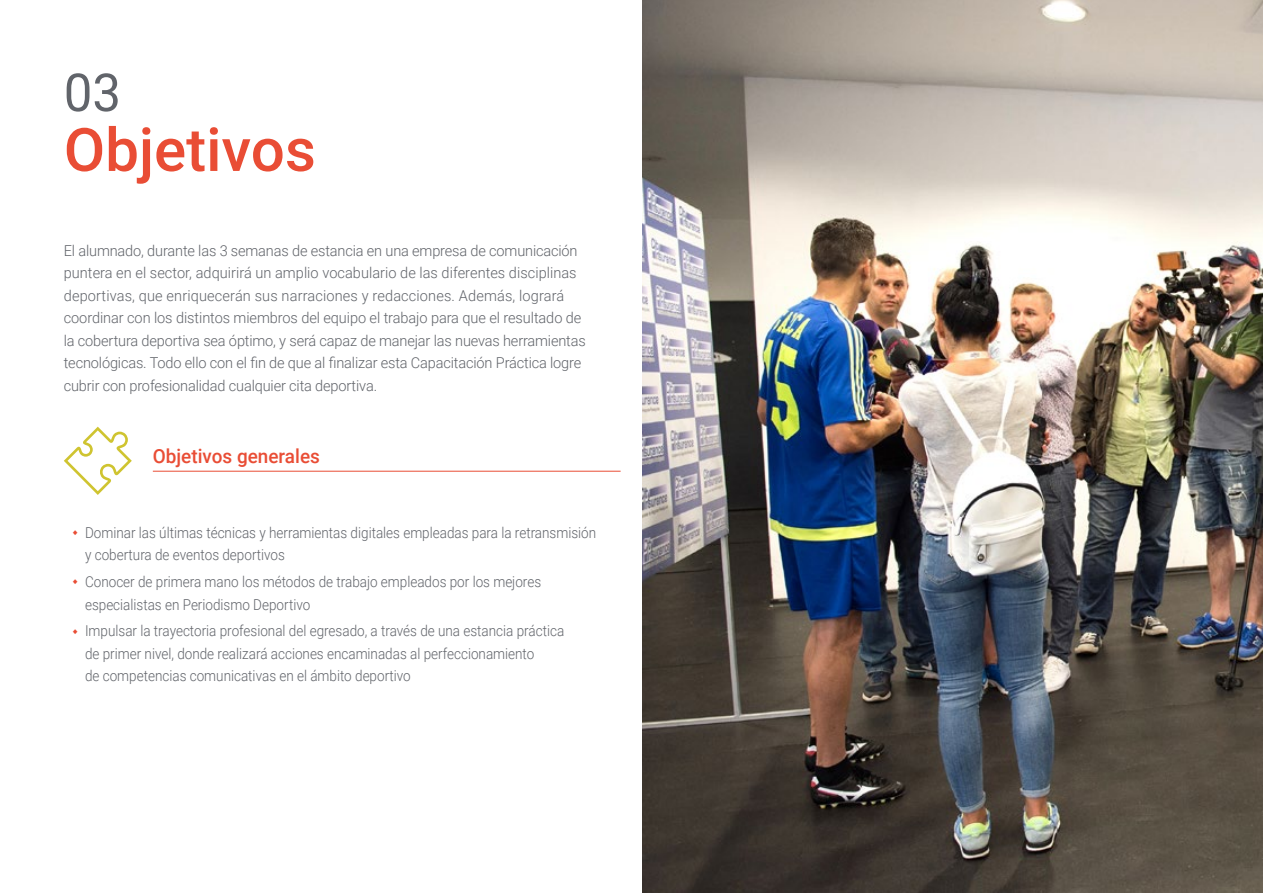
<style>
.page{position:relative;width:1263px;height:893px;background:#fff}
.page>*{position:absolute;margin:0;border:0;box-sizing:border-box;transform-origin:0 0}
.t1{font:500 60px "Roboto";color:#e94d35}
.t2{font:52.5px "Roboto";color:#61646a}
.t3{font:500 19.5px "Roboto";color:#e94d35}
.t4{font:300 15px/22.5px "Roboto";color:#61646a}
.t5{font:300 15px/22.5px "Roboto";color:#61646a;scale:.9 1}
</style>
<div class="page">
<img style="left:642px;top:0;width:621px;height:893px">
<hr style="left:153px;top:471px;width:468px;height:1px;background:#e94d35">
<svg style="left:64px;top:427px;width:68px;height:68px"></svg>
<h2 class="t2" style="left:64px;top:56px;width:59px">03</h2>
<h1 class="t1" style="left:64px;top:108px;width:254px">Objetivos</h1>
<p class="t4" style="left:64px;top:239px;width:523px">El alumnado, durante las 3 semanas de estancia en una empresa de comunicación puntera en el sector, adquirirá un amplio vocabulario de las diferentes disciplinas deportivas, que enriquecerán sus narraciones y redacciones. Además, logrará coordinar con los distintos miembros del equipo el trabajo para que el resultado de la cobertura deportiva sea óptimo, y será capaz de manejar las nuevas herramientas tecnológicas. Todo ello con el fin de que al finalizar esta Capacitación Práctica logre cubrir con profesionalidad cualquier cita deportiva.</p>
<h3 class="t3" style="left:153px;top:442px;width:169px">Objetivos generales</h3>
<p class="t5" style="left:85px;top:521px;width:569px">Dominar las últimas técnicas y herramientas digitales empleadas para la retransmisión y cobertura de eventos deportivos</p>
<p class="t5" style="left:85px;top:570px;width:508px">Conocer de primera mano los métodos de trabajo empleados por los mejores especialistas en Periodismo Deportivo</p>
<p class="t5" style="left:85px;top:619px;width:534px">Impulsar la trayectoria profesional del egresado, a través de una estancia práctica de primer nivel, donde realizará acciones encaminadas al perfeccionamiento<br>de competencias comunicativas en el ámbito deportivo</p>
</div>
